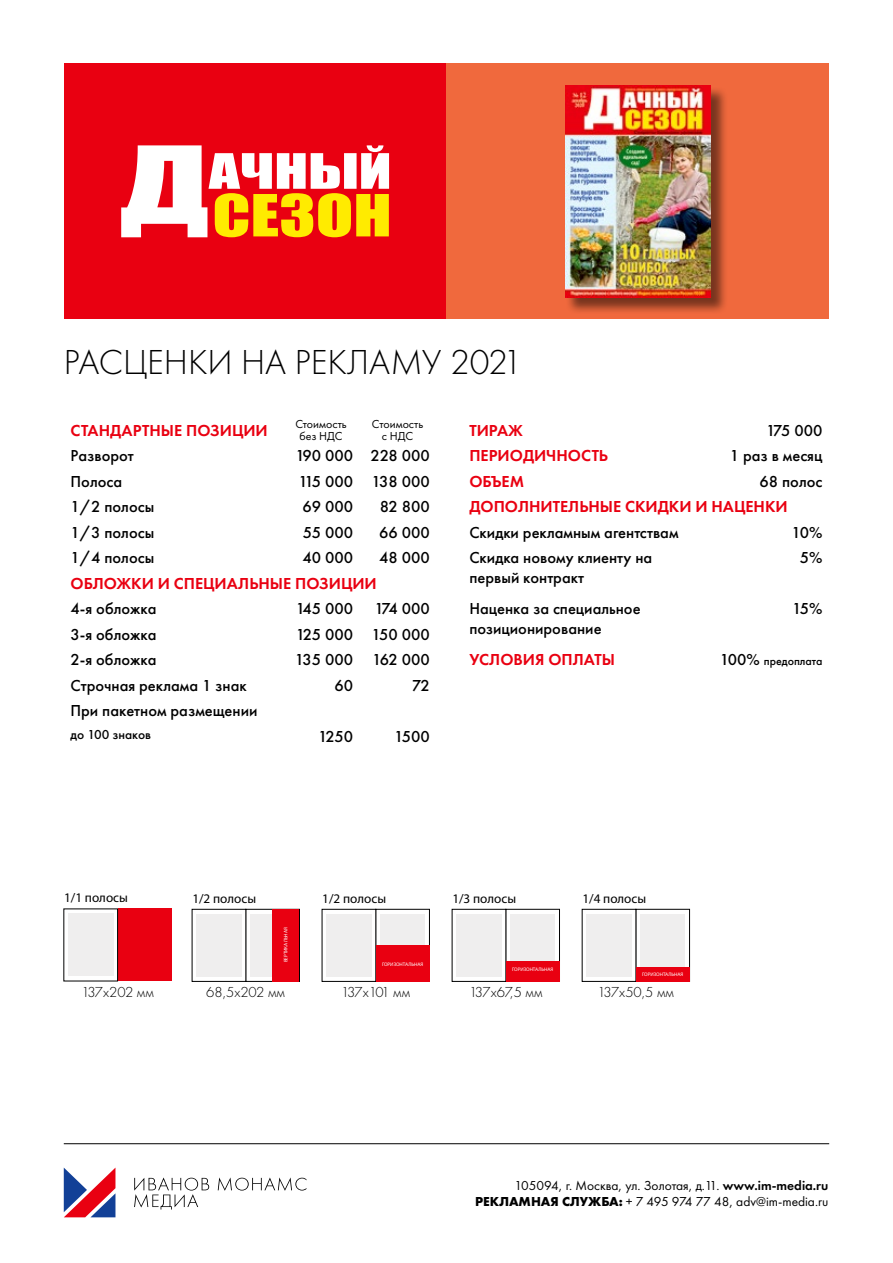
<style>
.page{position:relative;width:893px;height:1263px;background:#fff}
.page>*{position:absolute;margin:0;border:0;box-sizing:border-box;transform-origin:0 0}
.t1{font:300 36px "Futura PT";color:#000}
.t2{font:500 16.5px/19.8px "Futura PT";color:#000}
.t3{font:600 16.5px "Futura PT";color:#e90011}
.t4{font:300 15px "Futura PT";color:#000}
.t5{font:300 15px "Futura PT";letter-spacing:-.05em;color:#000}
.t6{font:13.5px/16.2px "Futura PT";color:#000;text-align:right}
.t7{font:500 13.5px "Futura PT";color:#000}
.t8{font:13.2px "Myriad Pro";color:#000}
.t9{font:12px/12px "Futura PT";color:#000;text-align:center}
.t10{font:500 12px "Futura PT";color:#000}
.t11{font:5.1px "Myriad Pro";color:#fff}
.s1{font-size:16.5px}
.s2{font-weight:600}
.s3{font-weight:700}
</style>
<div class="page">
<div style="left:64px;top:64px;width:382px;height:255px;background:#e90011"></div>
<div style="left:446px;top:64px;width:383px;height:255px;background:#f0693d"></div>
<div style="left:566px;top:86px;width:162px;height:229px;background:#000;opacity:.5"></div>
<img style="left:565px;top:85px;width:146px;height:213px">
<div style="left:118px;top:909px;width:53px;height:72px;background:#e90011"></div>
<div style="left:68px;top:913px;width:45px;height:63px;background:#efeeee"></div>
<div style="left:246px;top:909px;width:54px;height:72px;border:1px solid #000"></div>
<div style="left:250px;top:914px;width:45px;height:63px;background:#efeeee"></div>
<div style="left:228px;top:914px;width:13px;height:63px;background:#efeeee"></div>
<div style="left:210px;top:914px;width:18px;height:63px;background:#efeeee"></div>
<div style="left:196px;top:914px;width:14px;height:63px;background:#efeeee"></div>
<div style="left:272px;top:909px;width:27px;height:72px;background:#e90011"></div>
<div style="left:376px;top:909px;width:53px;height:72px;border:1px solid #000"></div>
<div style="left:411px;top:914px;width:14px;height:63px;background:#efeeee"></div>
<div style="left:394px;top:914px;width:18px;height:63px;background:#efeeee"></div>
<div style="left:380px;top:914px;width:14px;height:63px;background:#efeeee"></div>
<div style="left:358px;top:914px;width:13px;height:63px;background:#efeeee"></div>
<div style="left:340px;top:914px;width:18px;height:63px;background:#efeeee"></div>
<div style="left:326px;top:914px;width:14px;height:63px;background:#efeeee"></div>
<div style="left:376px;top:945px;width:53px;height:36px;background:#e90011"></div>
<div style="left:506px;top:909px;width:54px;height:72px;border:1px solid #000"></div>
<div style="left:541px;top:914px;width:14px;height:63px;background:#efeeee"></div>
<div style="left:524px;top:914px;width:18px;height:63px;background:#efeeee"></div>
<div style="left:510px;top:914px;width:14px;height:63px;background:#efeeee"></div>
<div style="left:488px;top:914px;width:13px;height:63px;background:#efeeee"></div>
<div style="left:470px;top:914px;width:18px;height:63px;background:#efeeee"></div>
<div style="left:456px;top:914px;width:14px;height:63px;background:#efeeee"></div>
<div style="left:506px;top:961px;width:53px;height:20px;background:#e90011"></div>
<div style="left:636px;top:909px;width:54px;height:72px;border:1px solid #000"></div>
<div style="left:671px;top:914px;width:14px;height:63px;background:#efeeee"></div>
<div style="left:654px;top:914px;width:18px;height:63px;background:#efeeee"></div>
<div style="left:640px;top:914px;width:14px;height:63px;background:#efeeee"></div>
<div style="left:618px;top:914px;width:14px;height:63px;background:#efeeee"></div>
<div style="left:600px;top:914px;width:18px;height:63px;background:#efeeee"></div>
<div style="left:586px;top:914px;width:14px;height:63px;background:#efeeee"></div>
<div style="left:636px;top:967px;width:53px;height:14px;background:#e90011"></div>
<svg style="left:121px;top:145px;width:268px;height:92px"></svg>
<svg style="left:64px;top:1168px;width:51px;height:49px"></svg>
<svg style="left:218px;top:1177px;width:88px;height:14px"></svg>
<svg style="left:134px;top:1177px;width:75px;height:32px"></svg>
<hr style="left:64px;top:1143px;width:765px;height:1px;background:#000">
<h1 class="t1" style="left:64px;top:342px;width:460px">РАСЦЕНКИ НА РЕКЛАМУ 2021</h1>
<p class="t3" style="left:71px;top:420px;width:199px">СТАНДАРТНЫЕ ПОЗИЦИИ</p>
<p class="t9" style="left:295px;top:418px;width:53px">Стоимость без НДС</p>
<p class="t9" style="left:372px;top:418px;width:53px">Стоимость с НДС</p>
<p class="t2" style="left:71px;top:446px;width:65px">Разворот</p>
<p class="t2" style="left:295px;top:446px;width:136px">190 000 228 000</p>
<p class="t2" style="left:71px;top:471px;width:53px">Полоса</p>
<p class="t2" style="left:299px;top:471px;width:133px">115 000 138 000</p>
<p class="t2" style="left:71px;top:497px;width:85px">1/2 полосы</p>
<p class="t2" style="left:303px;top:497px;width:52px">69 000</p>
<p class="t2" style="left:380px;top:497px;width:52px">82 800</p>
<p class="t2" style="left:71px;top:522px;width:85px">1/3 полосы</p>
<p class="t2" style="left:303px;top:522px;width:52px">55 000</p>
<p class="t2" style="left:379px;top:522px;width:52px">66 000</p>
<p class="t2" style="left:71px;top:548px;width:85px">1/4 полосы</p>
<p class="t2" style="left:303px;top:548px;width:52px">40 000</p>
<p class="t2" style="left:379px;top:548px;width:52px">48 000</p>
<p class="t3" style="left:71px;top:573px;width:308px">ОБЛОЖКИ И СПЕЦИАЛЬНЫЕ ПОЗИЦИИ</p>
<p class="t2" style="left:71px;top:599px;width:88px">4-я обложка</p>
<p class="t2" style="left:296px;top:599px;width:59px">145 000</p>
<p class="t2" style="left:374px;top:599px;width:57px">174 000</p>
<p class="t2" style="left:71px;top:624px;width:88px">3-я обложка</p>
<p class="t2" style="left:296px;top:624px;width:136px">125 000 150 000</p>
<p class="t2" style="left:71px;top:650px;width:88px">2-я обложка</p>
<p class="t2" style="left:295px;top:650px;width:136px">135 000 162 000</p>
<p class="t2" style="left:71px;top:675px;width:178px">Строчная реклама 1 знак</p>
<p class="t2" style="left:335px;top:675px;width:20px">60</p>
<p class="t2" style="left:412px;top:675px;width:19px">72</p>
<p class="t2" style="left:71px;top:701px;width:189px">При пакетном размещении</p>
<p class="t7" style="left:71px;top:727px;width:82px">до 100 знаков</p>
<p class="t2" style="left:318px;top:726px;width:37px">1250</p>
<p class="t2" style="left:394px;top:726px;width:37px">1500</p>
<p class="t3" style="left:469px;top:420px;width:55px">ТИРАЖ</p>
<p class="t2" style="left:766px;top:420px;width:58px">175 000</p>
<p class="t3" style="left:469px;top:445px;width:140px">ПЕРИОДИЧНОСТЬ</p>
<p class="t2" style="left:730px;top:446px;width:94px">1 раз в месяц</p>
<p class="t3" style="left:469px;top:471px;width:56px">ОБЪЕМ</p>
<p class="t2" style="left:760px;top:471px;width:64px">68 полос</p>
<p class="t3" style="left:469px;top:496px;width:320px">ДОПОЛНИТЕЛЬНЫЕ СКИДКИ И НАЦЕНКИ</p>
<p class="t2" style="left:469px;top:522px;width:211px">Скидки рекламным агентствам</p>
<p class="t2" style="left:792px;top:522px;width:32px">10%</p>
<p class="t2" style="left:469px;top:548px;width:184px">Cкидка новому клиенту на первый контракт</p>
<p class="t2" style="left:800px;top:548px;width:24px">5%</p>
<p class="t2" style="left:469px;top:599px;width:173px">Наценка за специальное позиционирование</p>
<p class="t2" style="left:792px;top:599px;width:32px">15%</p>
<p class="t3" style="left:469px;top:649px;width:147px">УСЛОВИЯ ОПЛАТЫ</p>
<p class="t10" style="left:720px;top:654px;width:104px"><span class="s1">100%</span> предоплата</p>
<p class="t8" style="left:64px;top:891px;width:65px">1/1 полосы</p>
<p class="t4" style="left:81px;top:984px;width:74px">137x202 мм</p>
<p class="t8" style="left:192px;top:892px;width:65px">1/2 полосы</p>
<p class="t11" style="left:283px;top:962px;width:36px;rotate:-90deg">ВЕРТИКАЛЬНАЯ</p>
<p class="t4" style="left:206px;top:984px;width:80px">68,5х202 мм</p>
<p class="t8" style="left:322px;top:892px;width:65px">1/2 полосы</p>
<p class="t11" style="left:382px;top:962px;width:43px">ГОРИЗОНТАЛЬНАЯ</p>
<p class="t5" style="left:341px;top:983px;width:71px">137х101 мм</p>
<p class="t8" style="left:452px;top:892px;width:65px">1/3 полосы</p>
<p class="t11" style="left:512px;top:967px;width:43px">ГОРИЗОНТАЛЬНАЯ</p>
<p class="t4" style="left:469px;top:983px;width:75px">137х67,5 мм</p>
<p class="t8" style="left:582px;top:892px;width:65px">1/4 полосы</p>
<p class="t11" style="left:642px;top:972px;width:43px">ГОРИЗОНТАЛЬНАЯ</p>
<p class="t4" style="left:598px;top:983px;width:78px">137х50,5 мм</p>
<p class="t6" style="left:475px;top:1177px;width:355px">105094, г. Москва, ул. Золотая, д.11. <span class="s2">www.im-media.ru<br></span><span class="s3">РЕКЛАМНАЯ СЛУЖБА:</span> + 7 495 974 77 48, adv@im-media.ru</p>
</div>
